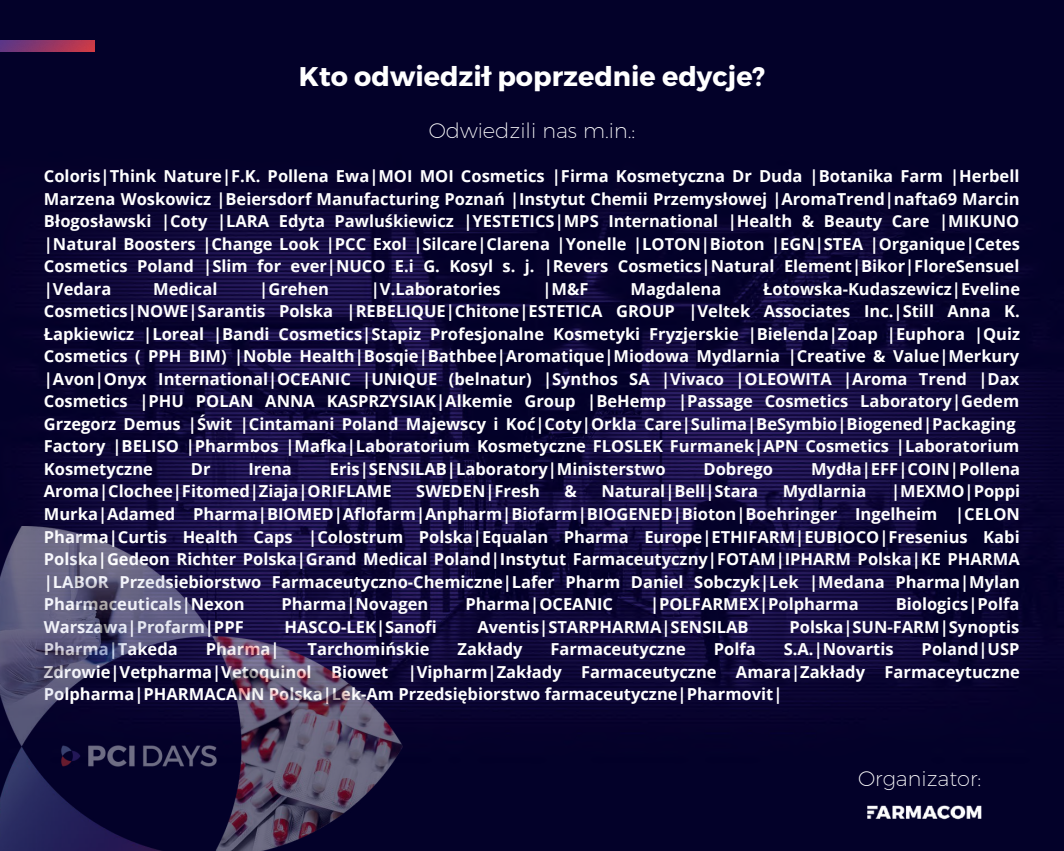
<style>
.page{position:relative;width:1064px;height:851px;background:#fff}
.page>*{position:absolute;margin:0;border:0;box-sizing:border-box;transform-origin:0 0}
.t1{font:700 27px "Montserrat";color:#fff}
.t2{font:200 21px "Montserrat";color:#fff}
.t3{font:700 16.5px/22.5px "Open Sans";color:#fff;text-align:justify}
</style>
<div class="page">
<img style="left:0;top:0;width:1063px;height:850px">
<img style="left:0;top:40px;width:95px;height:11px">
<div style="left:778px;top:730px;width:285px;height:120px;background:#030129"></div>
<img style="left:0;top:526px;width:402px;height:324px">
<img style="left:58px;top:739px;width:164px;height:31px">
<h1 class="t1" style="left:299px;top:58px;width:468px">Kto odwiedził poprzednie edycje?</h1>
<p class="t2" style="left:428px;top:117px;width:208px">Odwiedzili nas m.in.:</p>
<p class="t3" style="left:44px;top:164px;width:977px">Coloris|Think Nature|F.K. Pollena Ewa|MOI MOI Cosmetics |Firma Kosmetyczna Dr Duda |Botanika Farm |Herbell Marzena Woskowicz |Beiersdorf Manufacturing Poznań |Instytut Chemii Przemysłowej |AromaTrend|nafta69 Marcin Błogosławski |Coty |LARA Edyta Pawluśkiewicz |YESTETICS|MPS International |Health &amp; Beauty Care |MIKUNO |Natural Boosters |Change Look |PCC Exol |Silcare|Clarena |Yonelle |LOTON|Bioton |EGN|STEA |Organique|Cetes Cosmetics Poland |Slim for ever|NUCO E.i G. Kosyl s. j. |Revers Cosmetics|Natural Element|Bikor|FloreSensuel |Vedara</p>
<p class="t3" style="left:44px;top:277px;width:977px;text-align:left;text-indent:719px">Łotowska-Kudaszewicz|Eveline Cosmetics|NOWE|Sarantis Polska |REBELIQUE|Chitone|ESTETICA GROUP |Veltek Associates Inc.|Still Anna K.<br>Łapkiewicz |Loreal |Bandi Cosmetics|Stapiz Profesjonalne Kosmetyki Fryzjerskie |Bielenda|Zoap |Euphora |Quiz Cosmetics ( PPH BIM) |Noble Health|Bosqie|Bathbee|Aromatique|Miodowa Mydlarnia |Creative &amp; Value|Merkury |Avon|Onyx International|OCEANIC |UNIQUE (belnatur) |Synthos SA |Vivaco |OLEOWITA |Aroma Trend |Dax Cosmetics |PHU POLAN ANNA KASPRZYSIAK|Alkemie Group |BeHemp |Passage Cosmetics Laboratory|Gedem Grzegorz Demus |Świt |Cintamani Poland Majewscy i Koć|Coty|Orkla Care|Sulima|BeSymbio|Biogened|Packaging Factory |BELISO |Pharmbos |Mafka|Laboratorium Kosmetyczne FLOSLEK Furmanek|APN Cosmetics |Laboratorium Kosmetyczne</p>
<p class="t3" style="left:153px;top:277px;width:66px">Medical</p>
<p class="t3" style="left:259px;top:277px;width:71px">|Grehen</p>
<p class="t3" style="left:371px;top:277px;width:131px">|V.Laboratories</p>
<p class="t3" style="left:542px;top:277px;width:48px">|M&amp;F</p>
<p class="t3" style="left:630px;top:277px;width:92px">Magdalena</p>
<p class="t3" style="left:191px;top:457px;width:21px">Dr</p>
<p class="t3" style="left:248px;top:457px;width:45px">Irena</p>
<p class="t3" style="left:329px;top:457px;width:337px">Eris|SENSILAB|Laboratory|Ministerstwo</p>
<p class="t3" style="left:703px;top:457px;width:71px">Dobrego</p>
<p class="t3" style="left:810px;top:457px;width:211px">Mydła|EFF|COIN|Pollena</p>
<p class="t3" style="left:44px;top:480px;width:349px">Aroma|Clochee|Fitomed|Ziaja|ORIFLAME</p>
<p class="t3" style="left:416px;top:480px;width:125px">SWEDEN|Fresh</p>
<p class="t3" style="left:564px;top:480px;width:14px">&amp;</p>
<p class="t3" style="left:601px;top:480px;width:158px">Natural|Bell|Stara</p>
<p class="t3" style="left:782px;top:480px;width:85px">Mydlarnia</p>
<p class="t3" style="left:44px;top:480px;width:977px;text-indent:846px">|MEXMO|Poppi Murka|Adamed Pharma|BIOMED|Aflofarm|Anpharm|Biofarm|BIOGENED|Bioton|Boehringer Ingelheim |CELON Pharma|Curtis Health Caps |Colostrum Polska|Equalan Pharma Europe|ETHIFARM|EUBIOCO|Fresenius Kabi Polska|Gedeon Richter Polska|Grand Medical Poland|Instytut Farmaceutyczny|FOTAM|IPHARM Polska|KE PHARMA |LABOR Przedsiebiorstwo Farmaceutyczno-Chemiczne|Lafer Pharm Daniel Sobczyk|Lek |Medana Pharma|Mylan Pharmaceuticals|Nexon</p>
<p class="t3" style="left:281px;top:592px;width:148px">Pharma|Novagen</p>
<p class="t3" style="left:465px;top:592px;width:149px">Pharma|OCEANIC</p>
<p class="t3" style="left:649px;top:592px;width:210px">|POLFARMEX|Polpharma</p>
<p class="t3" style="left:895px;top:592px;width:125px">Biologics|Polfa</p>
<p class="t3" style="left:44px;top:615px;width:201px">Warszawa|Profarm|PPF</p>
<p class="t3" style="left:284px;top:615px;width:154px">HASCO-LEK|Sanofi</p>
<p class="t3" style="left:477px;top:615px;width:273px">Aventis|STARPHARMA|SENSILAB</p>
<p class="t3" style="left:789px;top:615px;width:231px">Polska|SUN-FARM|Synoptis</p>
<p class="t3" style="left:44px;top:637px;width:135px">Pharma|Takeda</p>
<p class="t3" style="left:206px;top:637px;width:75px">Pharma|</p>
<p class="t3" style="left:307px;top:637px;width:123px">Tarchomińskie</p>
<p class="t3" style="left:457px;top:637px;width:66px">Zakłady</p>
<p class="t3" style="left:550px;top:637px;width:137px">Farmaceutyczne</p>
<p class="t3" style="left:713px;top:637px;width:43px">Polfa</p>
<p class="t3" style="left:783px;top:637px;width:111px">S.A.|Novartis</p>
<p class="t3" style="left:44px;top:637px;width:977px;text-indent:877px">Poland|USP Zdrowie|Vetpharma|Vetoquinol Biowet |Vipharm|Zakłady Farmaceutyczne Amara|Zakłady Farmaceytuczne Polpharma|PHARMACANN Polska|Lek-Am Przedsiębiorstwo farmaceutyczne|Pharmovit|</p>
<p class="t2" style="left:857px;top:765px;width:125px">Organizator:</p>
</div>
